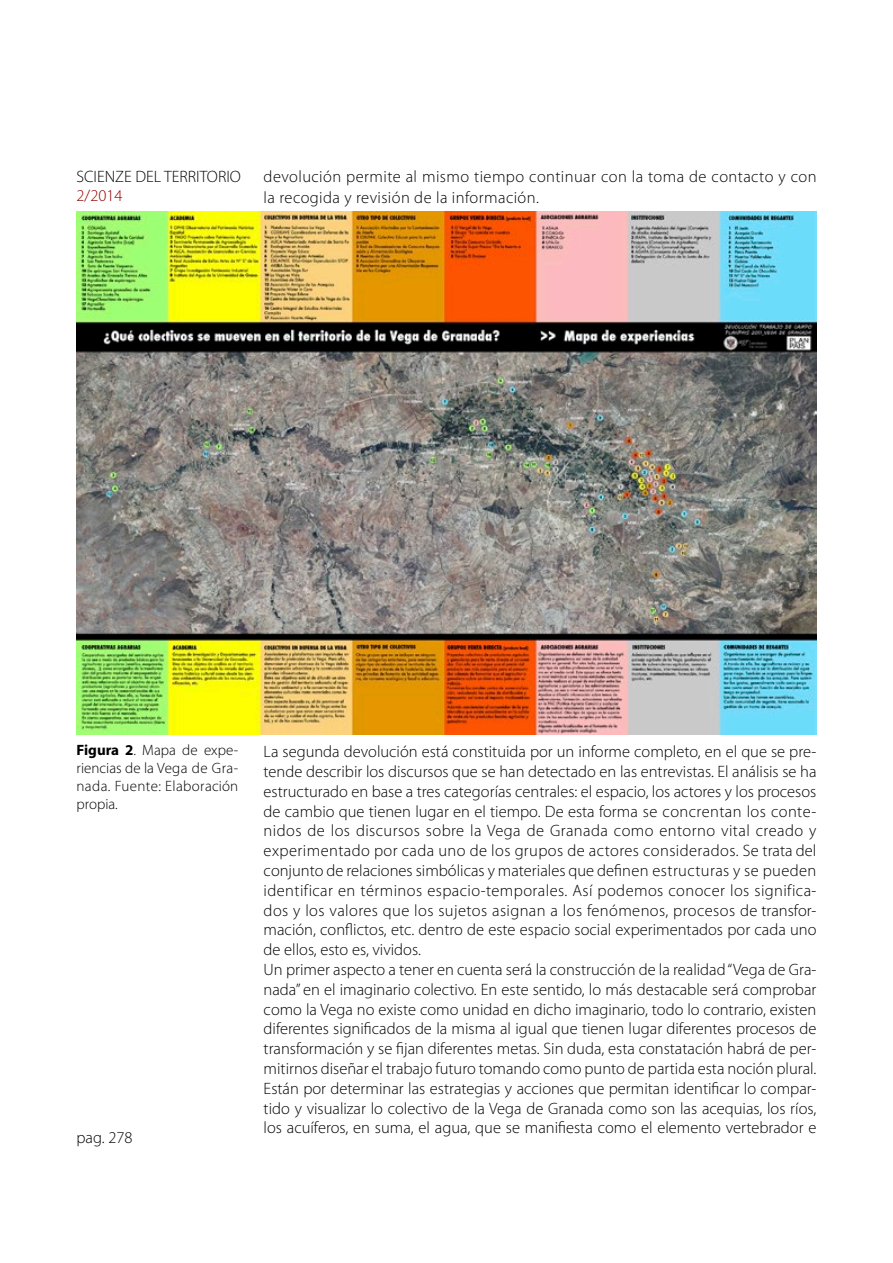
<style>
.page{position:relative;width:893px;height:1263px;background:#fff}
.page>*{position:absolute;margin:0;border:0;box-sizing:border-box;transform-origin:0 0}
.t1{font:300 16.5px/19.8px "Myriad Pro";color:#000}
.t2{font:300 16.5px/20.2px "Myriad Pro";letter-spacing:.025em;color:#000}
.t3{font:300 16.5px "Myriad Pro";color:#950000}
.t4{font:300 15px/18px "Myriad Pro";letter-spacing:.005em;color:#000;text-align:justify}
.s1{font-weight:700}
</style>
<div class="page">
<img style="left:77px;top:212px;width:739px;height:523px">
<p class="t1" style="left:77px;top:167px;width:166px">SCIENZE DEL TERRITORIO</p>
<p class="t3" style="left:77px;top:185px;width:48px">2/2014</p>
<p class="t2" style="left:264px;top:167px;width:554px">devolución permite al mismo tiempo continuar con la toma de contacto y con la recogida y revisión de la información.</p>
<p class="t4" style="left:77px;top:741px;width:163px"><span class="s1">Figura 2</span>. Mapa de expe&shy;riencias de la Vega de Gra&shy;nada. Fuente: Elaboración propia.</p>
<p class="t1" style="left:77px;top:1128px;width:57px">pag. 278</p>
<p class="t1" style="left:264px;top:742px;width:554px">La segunda devolución está constituida por un informe completo, en el que se pre&shy;tende describir los discursos que se han detectado en las entrevistas. El análisis se ha estructurado en base a tres categorías centrales: el espacio, los actores y los procesos de cambio que tienen lugar en el tiempo. De esta forma se concrentan los conte&shy;nidos de los discursos sobre la Vega de Granada como entorno vital creado y experimentado por cada uno de los grupos de actores considerados. Se trata del conjunto de relaciones simbólicas y materiales que definen estructuras y se pueden identificar en términos espacio-temporales. Así podemos conocer los significa&shy;dos y los valores que los sujetos asignan a los fenómenos, procesos de transfor&shy;mación, conflictos, etc. dentro de este espacio social experimentados por cada uno de ellos, esto es, vividos.<br>Un primer aspecto a tener en cuenta será la construcción de la realidad “Vega de Gra&shy;nada” en el imaginario colectivo. En este sentido, lo más destacable será comprobar como la Vega no existe como unidad en dicho imaginario, todo lo contrario, existen diferentes significados de la misma al igual que tienen lugar diferentes procesos de transformación y se fijan diferentes metas. Sin duda, esta constatación habrá de per&shy;mitirnos diseñar el trabajo futuro tomando como punto de partida esta noción plural.<br>Están por determinar las estrategias y acciones que permitan identificar lo compar&shy;tido y visualizar lo colectivo de la Vega de Granada como son las acequias, los ríos, los acuíferos, en suma, el agua, que se manifiesta como el elemento vertebrador e</p>
</div>
